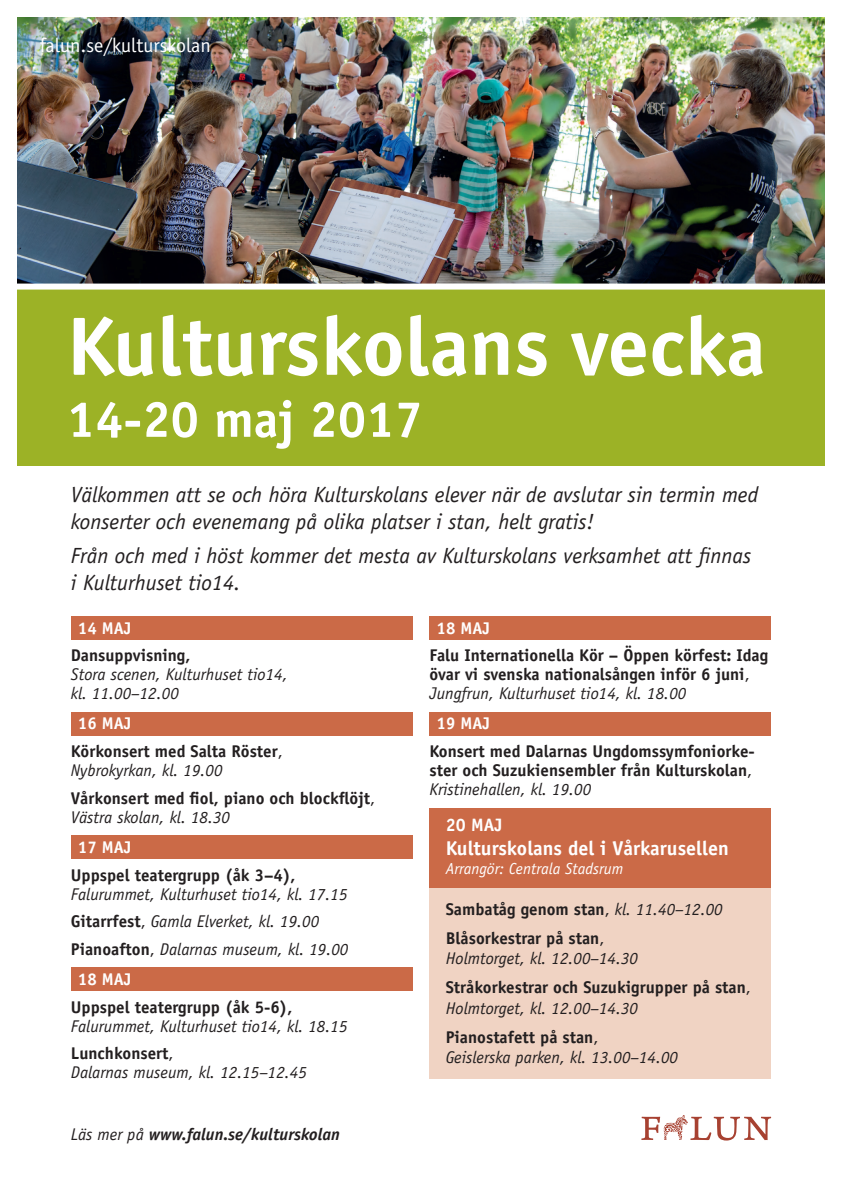
<style>
.page{position:relative;width:842px;height:1191px;background:#fff}
.page>*{position:absolute;margin:0;border:0;box-sizing:border-box;transform-origin:0 0}
.t1{font:700 83px "Officina Sans";color:#fff}
.t2{font:700 51px "Officina Sans";color:#fff}
.t3{font:italic 22px/26.4px "Officina Sans";color:#231f20}
.t4{font:700 20px "Officina Sans";color:#fff}
.t5{font:20px "Officina Sans";color:#fff}
.t6{font:700 18px "Officina Sans";color:#fff}
.t7{font:700 17px/19px "Officina Sans";color:#231f20}
.t8{font:italic 17px/27.5px "Officina Sans";color:#231f20}
.t9{font:italic 700 17px "Officina Sans";color:#231f20}
.t10{font:700 17px "Officina Sans";color:#fff}
.t11{font:italic 16px "Officina Sans";color:#fff}
.s1{font-weight:400}
.s2{font-weight:400;font-style:italic}
.s3{font-weight:700;font-style:normal}
.s4{font-style:normal}
</style>
<div class="page">
<div style="left:429px;top:835px;width:342px;height:244px;background:#f0d3c3"></div>
<svg style="left:641px;top:1115px;width:130px;height:25px"></svg>
<div style="left:17px;top:285px;width:808px;height:180px;background:#9cb226"></div>
<img style="left:17px;top:17px;width:808px;height:266px">
<div style="left:0;top:283px;width:842px;height:6px;background:#fff"></div>
<div style="left:71px;top:616px;width:341px;height:24px;background:#cb6a47"></div>
<div style="left:71px;top:711px;width:341px;height:24px;background:#cb6a47"></div>
<div style="left:71px;top:835px;width:341px;height:24px;background:#cb6a47"></div>
<div style="left:71px;top:967px;width:341px;height:24px;background:#cb6a47"></div>
<div style="left:429px;top:616px;width:342px;height:24px;background:#cb6a47"></div>
<div style="left:429px;top:711px;width:342px;height:24px;background:#cb6a47"></div>
<div style="left:429px;top:808px;width:342px;height:79px;background:#cb6a47"></div>
<p class="t5" style="left:40px;top:33px;width:173px">falun.se/kulturskolan</p>
<h1 class="t1" style="left:67px;top:295px;width:701px">Kulturskolans vecka</h1>
<h2 class="t2" style="left:67px;top:387px;width:358px">14-20 maj 2017</h2>
<p class="t3" style="left:71px;top:481px;width:689px">Välkommen att se och höra Kulturskolans elever när de avslutar sin termin med konserter och evenemang på olika platser i stan, helt gratis!</p>
<p class="t3" style="left:71px;top:543px;width:682px">Från och med i höst kommer det mesta av Kulturskolans verksamhet att finnas i Kulturhuset tio14.</p>
<p class="t10" style="left:78px;top:617px;width:55px">14 MAJ</p>
<p class="t7" style="left:71px;top:646px;width:121px">Dansuppvisning,</p>
<p class="t8" style="left:71px;top:665px;width:218px;line-height:19px">Stora scenen, Kulturhuset tio14, kl. 11.00–12.00</p>
<p class="t10" style="left:78px;top:713px;width:55px">16 MAJ</p>
<p class="t7" style="left:71px;top:741px;width:213px">Körkonsert med Salta Röster<span class="s1">,<br></span><span class="s2">Nybrokyrkan, kl. 19.00</span></p>
<p class="t7" style="left:71px;top:788px;width:306px">Vårkonsert med fiol, piano och blockflöjt<span class="s1">,<br></span><span class="s2">Västra skolan, kl. 18.30</span></p>
<p class="t10" style="left:78px;top:836px;width:55px">17 MAJ</p>
<p class="t7" style="left:71px;top:865px;width:226px">Uppspel teatergrupp (åk 3–4),</p>
<p class="t8" style="left:71px;top:880px;width:279px">Falurummet, Kulturhuset tio14, kl. 17.15<br><span class="s3">Gitarrfest</span><span class="s4">,</span> Gamla Elverket, kl. 19.00<br><span class="s3">Pianoafton</span><span class="s4">,</span> Dalarnas museum, kl. 19.00</p>
<p class="t10" style="left:78px;top:968px;width:55px">18 MAJ</p>
<p class="t7" style="left:71px;top:997px;width:223px">Uppspel teatergrupp (åk 5-6),</p>
<p class="t8" style="left:71px;top:1012px;width:278px">Falurummet, Kulturhuset tio14, kl. 18.15<br><span class="s3">Lunchkonsert</span><span class="s4">,</span></p>
<p class="t8" style="left:71px;top:1058px;width:238px">Dalarnas museum, kl. 12.15–12.45</p>
<p class="t9" style="left:71px;top:1123px;width:271px"><span class="s1">Läs mer på</span> www.falun.se/kulturskolan</p>
<p class="t10" style="left:437px;top:617px;width:55px">18 MAJ</p>
<p class="t7" style="left:429px;top:646px;width:340px">Falu Internationella Kör – Öppen körfest: Idag övar vi svenska nationalsången inför 6 juni<span class="s1">,<br></span><span class="s2">Jungfrun, Kulturhuset tio14, kl. 18.00</span></p>
<p class="t10" style="left:437px;top:713px;width:55px">19 MAJ</p>
<p class="t7" style="left:429px;top:741px;width:325px;text-align:justify">Konsert med Dalarnas Ungdomssymfoniorke&shy;ster och Suzukiensembler från Kulturskolan<span class="s1">, </span><span class="s2">Kristinehallen, kl. 19.00</span></p>
<p class="t6" style="left:446px;top:813px;width:58px">20 MAJ</p>
<p class="t4" style="left:446px;top:835px;width:284px">Kulturskolans del i Vårkarusellen</p>
<p class="t11" style="left:446px;top:859px;width:179px">Arrangör: Centrala Stadsrum</p>
<p class="t7" style="left:446px;top:894px;width:278px;line-height:28.9px">Sambatåg genom stan<span class="s1">,</span> <span class="s2">kl. 11.40–12.00<br></span>Blåsorkestrar på stan<span class="s1">,</span></p>
<p class="t7" style="left:446px;top:944px;width:307px;line-height:28.9px"><span class="s2">Holmtorget, kl. 12.00–14.30<br></span>Stråkorkestrar och Suzukigrupper på stan<span class="s1">,</span></p>
<p class="t8" style="left:446px;top:993px;width:194px;line-height:28.9px">Holmtorget, kl. 12.00–14.30<br><span class="s3">Pianostafett på stan</span><span class="s4">,</span></p>
<p class="t8" style="left:446px;top:1043px;width:234px">Geislerska parken, kl. 13.00–14.00</p>
</div>
